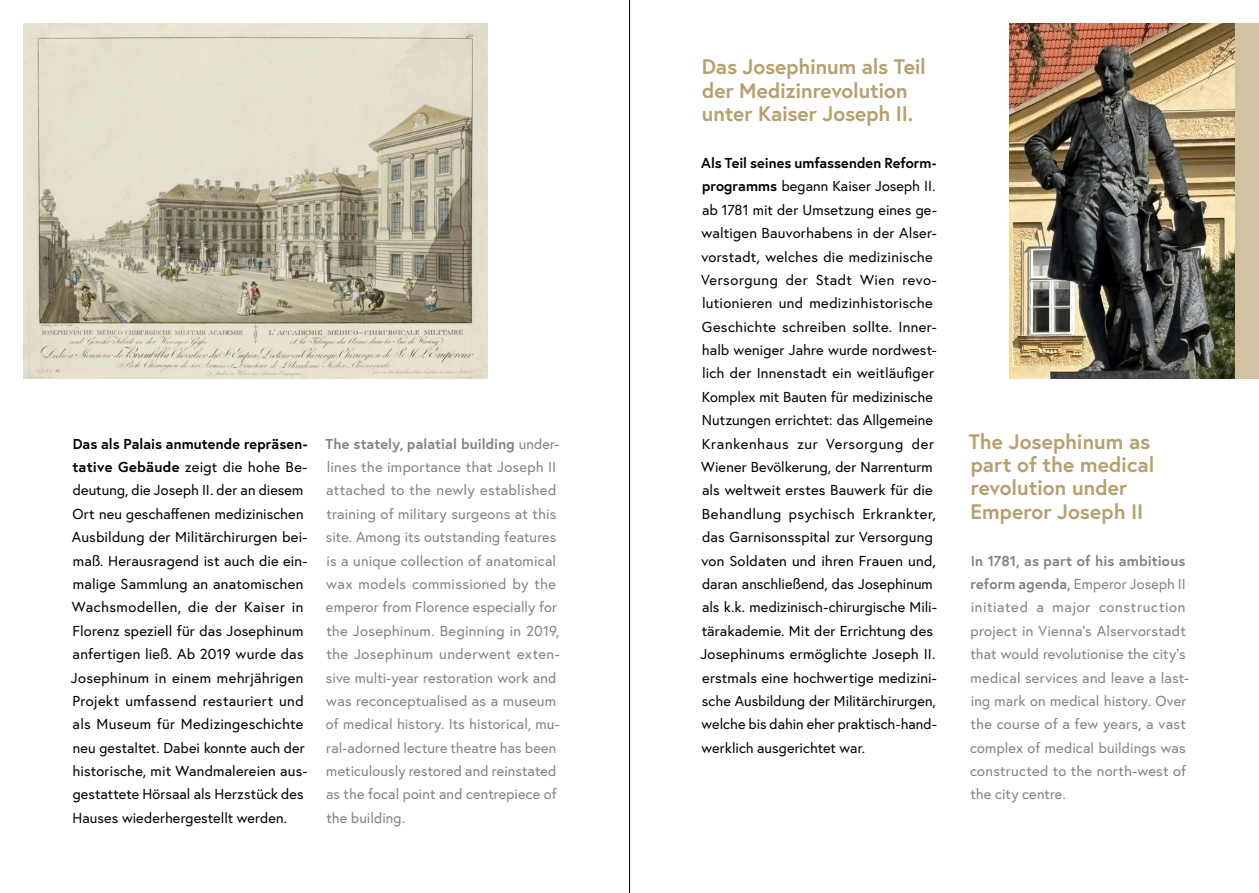
<style>
.page{position:relative;width:1259px;height:893px;background:#fff}
.page>*{position:absolute;margin:0;border:0;box-sizing:border-box;transform-origin:0 0}
.t1{font:700 21px/23.4px "Europa Austria";color:#b6a06e}
.t2{font:14.4px/23.4px "Europa Austria";letter-spacing:.01em;color:#000}
.t3{font:14.4px/23.4px "Europa Austria";letter-spacing:.015em;color:#808285}
.s1{font-weight:700}
</style>
<div class="page">
<img style="left:1009px;top:23px;width:226px;height:355px">
<img style="left:23px;top:23px;width:465px;height:355px">
<div style="left:1235px;top:23px;width:24px;height:355px;background:#d1c2a2"></div>
<hr style="left:629px;top:0;width:1px;height:893px;background:#000">
<p class="t2" style="left:71px;top:432px;width:238px"><span class="s1">Das als Palais anmutende repräsen&shy;tative Gebäude</span> zeigt die hohe Be&shy;deutung, die Joseph II. der an diesem Ort neu geschaffenen medizinischen Ausbildung der Militärchirurgen bei&shy;maß. Herausragend ist auch die ein&shy;malige Sammlung an anatomischen Wachsmodellen, die der Kaiser in Florenz speziell für das Josephinum anfertigen ließ. Ab 2019 wurde das Josephinum in einem mehrjährigen Projekt umfassend restauriert und als Museum für Medizingeschichte neu gestaltet. Dabei konnte auch der historische, mit Wandmalereien aus&shy;gestattete Hörsaal als Herzstück des Hauses wiederhergestellt werden.</p>
<p class="t3" style="left:326px;top:432px;width:236px"><span class="s1">The stately, palatial building</span> under&shy;lines the importance that Joseph II attached to the newly established training of military surgeons at this site. Among its outstanding features is a unique collection of anatomical wax models commissioned by the emperor from Florence especially for the Josephinum. Beginning in 2019, the Josephinum underwent exten&shy;sive multi-year restoration work and was reconceptualised as a museum of medical history. Its historical, mu&shy;ral-adorned lecture theatre has been meticulously restored and reinstated as the focal point and centrepiece of the building.</p>
<h1 class="t1" style="left:702px;top:55px;width:226px">Das Josephinum als Teil der Medizinrevolution unter Kaiser Joseph II.</h1>
<p class="t2" style="left:700px;top:151px;width:238px"><span class="s1">Als Teil seines umfassenden Reform&shy;programms</span> begann Kaiser Joseph II. ab 1781 mit der Umsetzung eines ge&shy;waltigen Bauvorhabens in der Alser&shy;vorstadt, welches die medizinische Versorgung der Stadt Wien revo&shy;lutionieren und medizinhistorische Geschichte schreiben sollte. Inner&shy;halb weniger Jahre wurde nordwest&shy;lich der Innenstadt ein weitläufiger Komplex mit Bauten für medizinische Nutzungen errichtet: das Allgemeine Krankenhaus zur Versorgung der Wiener Bevölkerung, der Narrenturm als weltweit erstes Bauwerk für die Behandlung psychisch Erkrankter, das Garnisonsspital zur Versorgung von Soldaten und ihren Frauen und, daran anschließend, das Josephinum als k.k. medizinisch-chirurgische Mili&shy;tärakademie. Mit der Errichtung des Josephinums ermöglichte Joseph II. erstmals eine hochwertige medizini&shy;sche Ausbildung der Militärchirurgen, welche bis dahin eher praktisch-hand&shy;werklich ausgerichtet war.</p>
<h1 class="t1" style="left:969px;top:429px;width:187px">The Josephinum as part of the medical revolution under<br>Emperor Joseph II</h1>
<p class="t3" style="left:970px;top:549px;width:220px"><span class="s1">In 1781, as part of his ambitious reform agenda,</span> Emperor Joseph II initiated a major construction project in Vienna’s Alservorstadt that would revolutionise the city’s medical services and leave a last&shy;ing mark on medical history. Over the course of a few years, a vast complex of medical buildings was constructed to the north-west of the city centre.</p>
</div>
